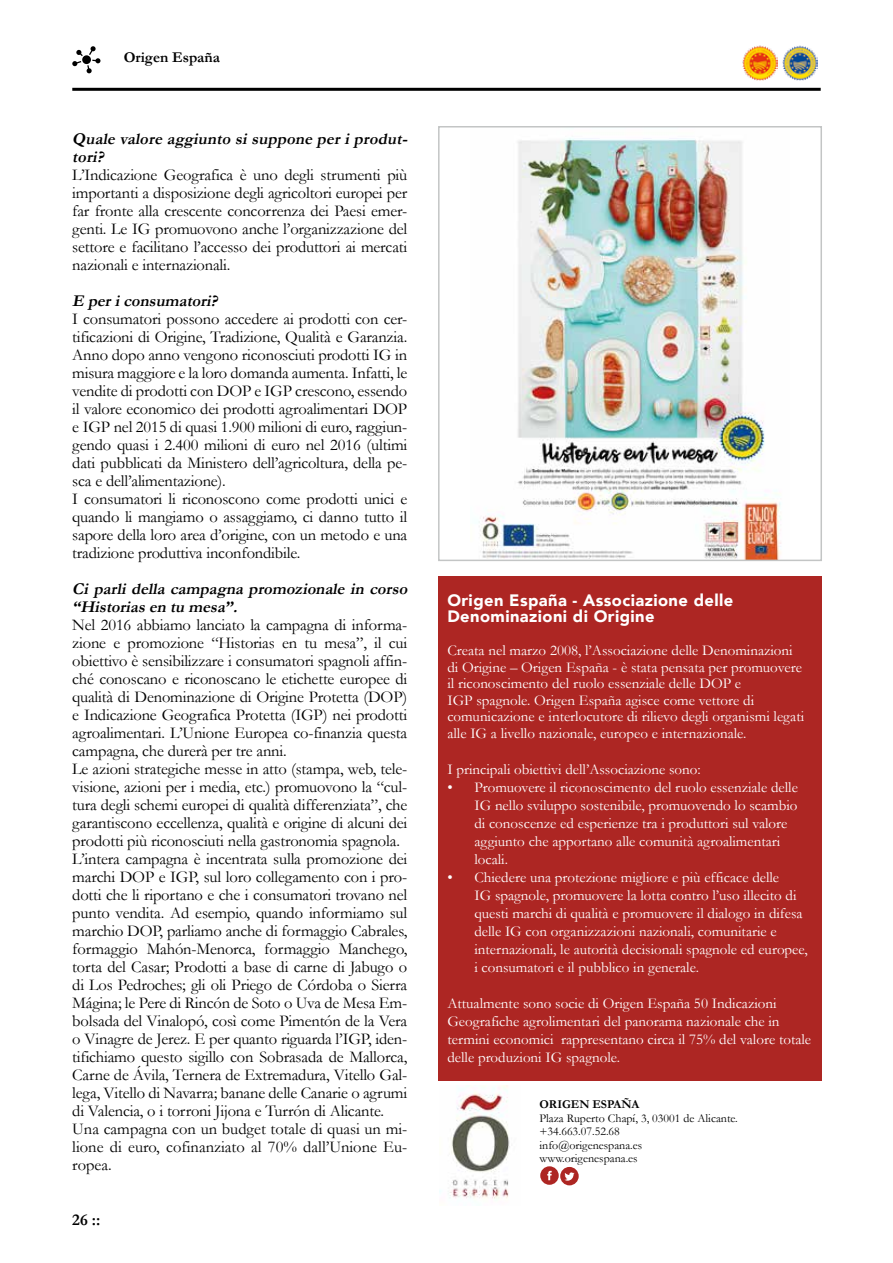
<style>
.page{position:relative;width:893px;height:1263px;background:#fff}
.page>*{position:absolute;margin:0;border:0;box-sizing:border-box;transform-origin:0 0}
.t1{font:16.5px/18px "Garamond";letter-spacing:-.01em;color:#000}
.t2{font:italic 700 16.5px/18px "Garamond";letter-spacing:.01em;color:#000}
.t3{font:900 16.5px/16.5px "Avenir";letter-spacing:.025em;color:#fff}
.t4{font:700 16.5px "Garamond";color:#000}
.t5{font:15px/18px "Garamond";color:#fff}
.t6{font:700 15px "Garamond";color:#000}
.t7{font:12px/13.5px "Garamond";color:#000}
.t8{font:700 12px "Garamond";color:#000}
</style>
<div class="page">
<svg style="left:72px;top:46px;width:28px;height:27px"></svg>
<div style="left:82px;top:55px;width:9px;height:9px;background:#000;border-radius:50%"></div>
<img style="left:439px;top:1086px;width:71px;height:113px">
<svg style="left:540px;top:1166px;width:39px;height:19px"></svg>
<div style="left:438px;top:576px;width:383px;height:504px;background:#ad2623"></div>
<img style="left:479px;top:138px;width:302px;height:420px">
<div style="left:438px;top:126px;width:384px;height:435px;border:2px solid #c3c5c5"></div>
<hr style="left:72px;top:88px;width:749px;height:3px;background:#000">
<img style="left:783px;top:45px;width:34px;height:35px">
<img style="left:742px;top:45px;width:35px;height:35px">
<p class="t6" style="left:124px;top:49px;width:98px">Origen España</p>
<p class="t2" style="left:72px;top:130px;width:340px">Quale valore aggiunto si suppone per i produt&shy;tori?</p>
<p class="t1" style="left:72px;top:166px;width:337px;text-align:justify">L’Indicazione Geografica è uno degli strumenti più importanti a disposizione degli agricoltori europei per far fronte alla crescente concorrenza dei Paesi emer&shy;genti. Le IG promuovono anche l’organizzazione del settore e facilitano l’accesso dei produttori ai mercati nazionali e internazionali.</p>
<p class="t2" style="left:72px;top:292px;width:150px">E periconsumatori?</p>
<p class="t1" style="left:72px;top:310px;width:337px">I consumatori possono accedere ai prodotti con cer&shy;tificazioni di Origine, Tradizione, Qualità e Garanzia.<br>Anno dopo anno vengono riconosciuti prodotti IG in misura maggiore e la loro domanda aumenta. Infatti, le vendite di prodotti con DOP e IGP crescono, essendo il valore economico dei prodotti agroalimentari DOP e IGP nel 2015 di quasi 1.900 milioni di euro, raggiun&shy;gendo quasi i 2.400 milioni di euro nel 2016 (ultimi dati pubblicati da Ministero dell’agricoltura, della pe&shy;sca e dell’alimentazione).<br>I consumatori li riconoscono come prodotti unici e quando li mangiamo o assaggiamo, ci danno tutto il sapore della loro area d’origine, con un metodo e una tradizione produttiva inconfondibile.</p>
<p class="t2" style="left:72px;top:580px;width:340px">Ci p arli della camp agna promozionale in corso “Historias en tu mesa”.</p>
<p class="t1" style="left:72px;top:616px;width:337px">Nel 2016 abbiamo lanciato la campagna di informa&shy;zione e promozione “Historias en tu mesa”, il cui obiettivo è sensibilizzare i consumatori spagnoli affin&shy;ché conoscano e riconoscano le etichette europee di qualità di Denominazione di Origine Protetta (DOP) e Indicazione Geografica Protetta (IGP) nei prodotti agroalimentari. L’Unione Europea co-finanzia questa campagna, che durerà per tre anni.<br>Le azioni strategiche messe in atto (stampa, web, tele&shy;visione, azioni per i media, etc.) promuovono la “cul&shy;tura degli schemi europei di qualità differenziata”, che garantiscono eccellenza, qualità e origine di alcuni dei prodotti più riconosciuti nella gastronomia spagnola.<br>L’intera campagna è incentrata sulla promozione dei marchi DOP e IGP, sul loro collegamento con i pro&shy;dotti che li riportano e che i consumatori trovano nel punto vendita. Ad esempio, quando informiamo sul marchio DOP, parliamo anche di formaggio Cabrales, formaggio Mahón-Menorca, formaggio Manchego, torta del Casar; Prodotti a base di carne di Jabugo o di Los Pedroches; gli oli Priego de Córdoba o Sierra Mágina; le Pere di Rincón de Soto o Uva de Mesa Em&shy;bolsada del Vinalopó, così come Pimentón de la Vera o Vinagre de Jerez. E per quanto riguarda l’IGP, iden&shy;tifichiamo questo sigillo con Sobrasada de Mallorca, Carne de Ávila, Ternera de Extremadura, Vitello Gal&shy;lega, Vitello di Navarra; banane delle Canarie o agrumi di Valencia, o i torroni Jijona e Turrón di Alicante.<br>Una campagna con un budget totale di quasi un mi&shy;lione di euro, cofinanziato al 70% dall’Unione Eu&shy;ropea.</p>
<p class="t4" style="left:72px;top:1209px;width:30px">26 ::</p>
<p class="t3" style="left:447px;top:591px;width:287px">Origen España - Associazione delle<br>Denominazioni di Origine</p>
<p class="t5" style="left:447px;top:642px;width:358px;line-height:16.5px">Creata nel marzo 2008, l’Associazione delle Denominazioni di Origine – Origen España - è stata pensata per promuovere il riconoscimento del ruolo essenziale delle DOP e<br>IGP spagnole. Origen España agisce come vettore di comunicazione e interlocutore di rilievo degli organismi legati alle IG a livello nazionale, europeo e internazionale.</p>
<p class="t5" style="left:447px;top:760px;width:255px">I principali obiettivi dell’Associazione sono:</p>
<p class="t5" style="left:474px;top:778px;width:325px;text-indent:-27px">• Promuovere il riconoscimento del ruolo essenziale delle IG nello sviluppo sostenibile, promuovendo lo scambio di conoscenze ed esperienze tra i produttori sul valore aggiunto che apportano alle comunità agroalimentari locali.</p>
<p class="t5" style="left:474px;top:868px;width:335px;text-indent:-27px">• Chiedere una protezione migliore e più efficace delle<br>IG spagnole, promuovere la lotta contro l’uso illecito di questi marchi di qualità e promuovere il dialogo in difesa delle IG con organizzazioni nazionali, comunitarie e internazionali, le autorità decisionali spagnole ed europee, i consumatori e il pubblico in generale.</p>
<p class="t5" style="left:447px;top:994px;width:365px">Attualmente sono socie di Origen España 50 Indicazioni Geografiche agrolimentari del panorama nazionale che in termini economici rappresentano circa il 75% del valore totale delle produzioni IG spagnole.</p>
<p class="t8" style="left:539px;top:1097px;width:101px">ORIGEN ESPAÑA</p>
<p class="t7" style="left:539px;top:1111px;width:200px">Plaza Ruperto Chapí, 3, 03001 de Alicante. +34.663.07.52.68<br>info@origenespana.es www.origenespana.es</p>
</div>
